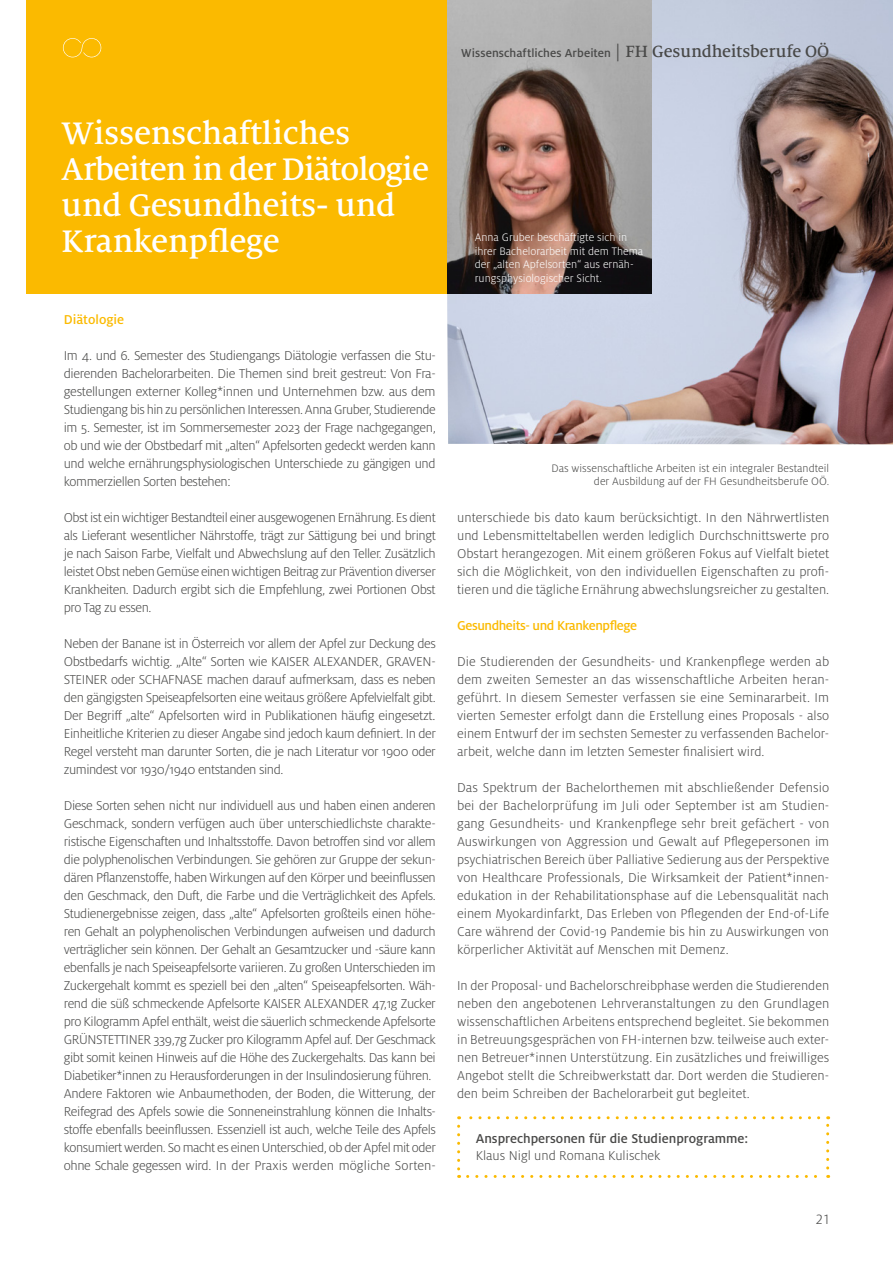
<style>
.page{position:relative;width:893px;height:1263px;background:#fff}
.page>*{position:absolute;margin:0;border:0;box-sizing:border-box;transform-origin:0 0}
.t1{font:500 34.5px/36px "Milo Serif Pro";letter-spacing:-.01em;color:#fff}
.t2{font:300 15px "Milo OT";color:#494948}
.t3{font:300 14.25px/18px "Milo OT";letter-spacing:-.03em;color:#494948;text-align:justify}
.t4{font:500 14.25px "Milo OT";color:#494948}
.t5{font:500 14.25px "Milo OT";letter-spacing:-.03em;color:#fbba00}
.t6{font:300 14.25px "Milo OT";color:#494948}
.t7{font:500 14.25px "Milo OT";color:#fbba00}
.t8{font:500 12.75px "Milo OT";letter-spacing:.005em;color:#494948}
.t9{font:300 12px/13.5px "Milo OT";color:#fff}
.t10{font:300 12px/13.5px "Milo OT";color:#494948;text-align:right}
.s1{font-family:"Milo Serif Pro";font-size:18px}
</style>
<div class="page">
<img style="left:446px;top:0;width:447px;height:444px">
<img style="left:446px;top:0;width:205px;height:293px">
<svg style="left:457px;top:1126px;width:3px;height:52px"></svg>
<svg style="left:468px;top:1175px;width:361px;height:3px"></svg>
<svg style="left:826px;top:1116px;width:3px;height:52px"></svg>
<svg style="left:459px;top:1116px;width:360px;height:3px"></svg>
<div style="left:26px;top:0;width:420px;height:293px;background:#fbba00"></div>
<svg style="left:63px;top:38px;width:38px;height:19px"></svg>
<p class="t8" style="left:461px;top:46px;width:369px">Wissenschaftliches Arbeiten <span class="s1">| FH Gesundheitsberufe OÖ</span></p>
<h1 class="t1" style="left:62px;top:115px;width:369px">Wissenschaftliches<br>Arbeiten in der Diätologie und Gesundheits- und<br>Krankenpflege</h1>
<p class="t7" style="left:64px;top:312px;width:62px">Diätologie</p>
<p class="t3" style="left:64px;top:347px;width:374px">Im 4. und 6. Semester des Studiengangs Diätologie verfassen die Stu&shy;dierenden Bachelorarbeiten. Die Themen sind breit gestreut: Von Fra&shy;gestellungen externer Kolleg*innen und Unternehmen bzw. aus dem Studiengang bis hin zu persönlichen Interessen. Anna Gruber, Studierende im 5. Semester, ist im Sommersemester 2023 der Frage nachgegangen, ob und wie der Obstbedarf mit „alten“ Apfelsorten gedeckt werden kann und welche ernährungsphysiologischen Unterschiede zu gängigen und kommerziellen Sorten bestehen:</p>
<p class="t3" style="left:64px;top:509px;width:374px">Obst ist ein wichtiger Bestandteil einer ausgewogenen Ernährung. Es dient als Lieferant wesentlicher Nährstoffe, trägt zur Sättigung bei und bringt je nach Saison Farbe, Vielfalt und Abwechslung auf den Teller. Zusätzlich leistet Obst neben Gemüse einen wichtigen Beitrag zur Prävention diverser Krankheiten. Dadurch ergibt sich die Empfehlung, zwei Portionen Obst pro Tag zu essen.</p>
<p class="t3" style="left:64px;top:635px;width:374px">Neben der Banane ist in Österreich vor allem der Apfel zur Deckung des Obstbedarfs wichtig. „Alte“ Sorten wie KAISER ALEXANDER, GRAVEN-STEINER oder SCHAFNASE machen darauf aufmerksam, dass es neben den gängigsten Speiseapfelsorten eine weitaus größere Apfelvielfalt gibt.<br>Der Begriff „alte“ Apfelsorten wird in Publikationen häufig eingesetzt.<br>Einheitliche Kriterien zu dieser Angabe sind jedoch kaum definiert. In der Regel versteht man darunter Sorten, die je nach Literatur vor 1900 oder zumindest vor 1930/1940 entstanden sind.</p>
<p class="t3" style="left:64px;top:797px;width:374px;text-align:left">Diese Sorten sehen nicht nur individuell aus und haben einen anderen Geschmack, sondern verfügen auch über unterschiedlichste charakte&shy;ristische Eigenschaften und Inhaltsstoffe. Davon betroffen sind vor allem die polyphenolischen Verbindungen. Sie gehören zur Gruppe der sekun&shy;dären Pflanzenstoffe, haben Wirkungen auf den Körper und beeinflussen den Geschmack, den Duft, die Farbe und die Verträglichkeit des Apfels.<br>Studienergebnisse zeigen, dass „alte“ Apfelsorten großteils einen höhe&shy;ren Gehalt an polyphenolischen Verbindungen aufweisen und dadurch verträglicher sein können. Der Gehalt an Gesamtzucker und -säure kann ebenfalls je nach Speiseapfelsorte variieren. Zu großen Unterschieden im Zuckergehalt kommt es speziell bei den „alten“ Speiseapfelsorten. Wäh&shy;rend die süß schmeckende Apfelsorte KAISER ALEXANDER 47,1g Zucker pro Kilogramm Apfel enthält, weist die säuerlich schmeckende Apfelsorte GRÜNSTETTINER 339,7g Zucker pro Kilogramm Apfel auf. Der Geschmack gibt somit keinen Hinweis auf die Höhe des Zuckergehalts. Das kann bei Diabetiker*innen zu Herausforderungen in der Insulindosierung führen.<br>Andere Faktoren wie Anbaumethoden, der Boden, die Witterung, der Reifegrad des Apfels sowie die Sonneneinstrahlung können die Inhalts&shy;stoffe ebenfalls beeinflussen. Essenziell ist auch, welche Teile des Apfels konsumiert werden. So macht es einen Unterschied, ob der Apfel mit oder ohne Schale gegessen wird. In der Praxis werden mögliche Sorten-</p>
<p class="t9" style="left:475px;top:231px;width:170px">Anna Gruber beschäftigte sich in ihrer Bachelorarbeit mit dem Thema der „alten Apfelsorten“ aus ernäh&shy;rungsphysiologischer Sicht.</p>
<p class="t10" style="left:551px;top:462px;width:279px">Das wissenschaftliche Arbeiten ist ein integraler Bestandteil der Ausbildung auf der FH Gesundheitsberufe OÖ.</p>
<p class="t3" style="left:457px;top:509px;width:374px">unterschiede bis dato kaum berücksichtigt. In den Nährwertlisten und Lebensmitteltabellen werden lediglich Durchschnittswerte pro Obstart herangezogen. Mit einem größeren Fokus auf Vielfalt bietet sich die Möglichkeit, von den individuellen Eigenschaften zu profi&shy;tieren und die tägliche Ernährung abwechslungsreicher zu gestalten.</p>
<p class="t5" style="left:457px;top:618px;width:182px">Gesundheits- und Krankenpflege</p>
<p class="t3" style="left:457px;top:653px;width:374px">Die Studierenden der Gesundheits- und Krankenpflege werden ab dem zweiten Semester an das wissenschaftliche Arbeiten heran&shy;geführt. In diesem Semester verfassen sie eine Seminararbeit. Im vierten Semester erfolgt dann die Erstellung eines Proposals - also einem Entwurf der im sechsten Semester zu verfassenden Bachelor&shy;arbeit, welche dann im letzten Semester finalisiert wird.</p>
<p class="t3" style="left:457px;top:779px;width:374px">Das Spektrum der Bachelorthemen mit abschließender Defensio bei der Bachelorprüfung im Juli oder September ist am Studien&shy;gang Gesundheits- und Krankenpflege sehr breit gefächert - von Auswirkungen von Aggression und Gewalt auf Pflegepersonen im psychiatrischen Bereich über Palliative Sedierung aus der Perspektive von Healthcare Professionals, Die Wirksamkeit der Patient*innen&shy;edukation in der Rehabilitationsphase auf die Lebensqualität nach einem Myokardinfarkt, Das Erleben von Pflegenden der End-of-Life Care während der Covid-19 Pandemie bis hin zu Auswirkungen von körperlicher Aktivität auf Menschen mit Demenz.</p>
<p class="t3" style="left:457px;top:977px;width:374px">In der Proposal- und Bachelorschreibphase werden die Studierenden neben den angebotenen Lehrveranstaltungen zu den Grundlagen wissenschaftlichen Arbeitens entsprechend begleitet. Sie bekommen in Betreuungsgesprächen von FH-internen bzw. teilweise auch exter&shy;nen Betreuer*innen Unterstützung. Ein zusätzliches und freiwilliges Angebot stellt die Schreibwerkstatt dar. Dort werden die Studieren&shy;den beim Schreiben der Bachelorarbeit gut begleitet.</p>
<p class="t4" style="left:476px;top:1131px;width:274px">Ansprechpersonen für die Studienprogramme:</p>
<p class="t6" style="left:476px;top:1148px;width:186px">Klaus Nigl und Romana Kulischek</p>
<p class="t2" style="left:816px;top:1211px;width:15px">21</p>
</div>
